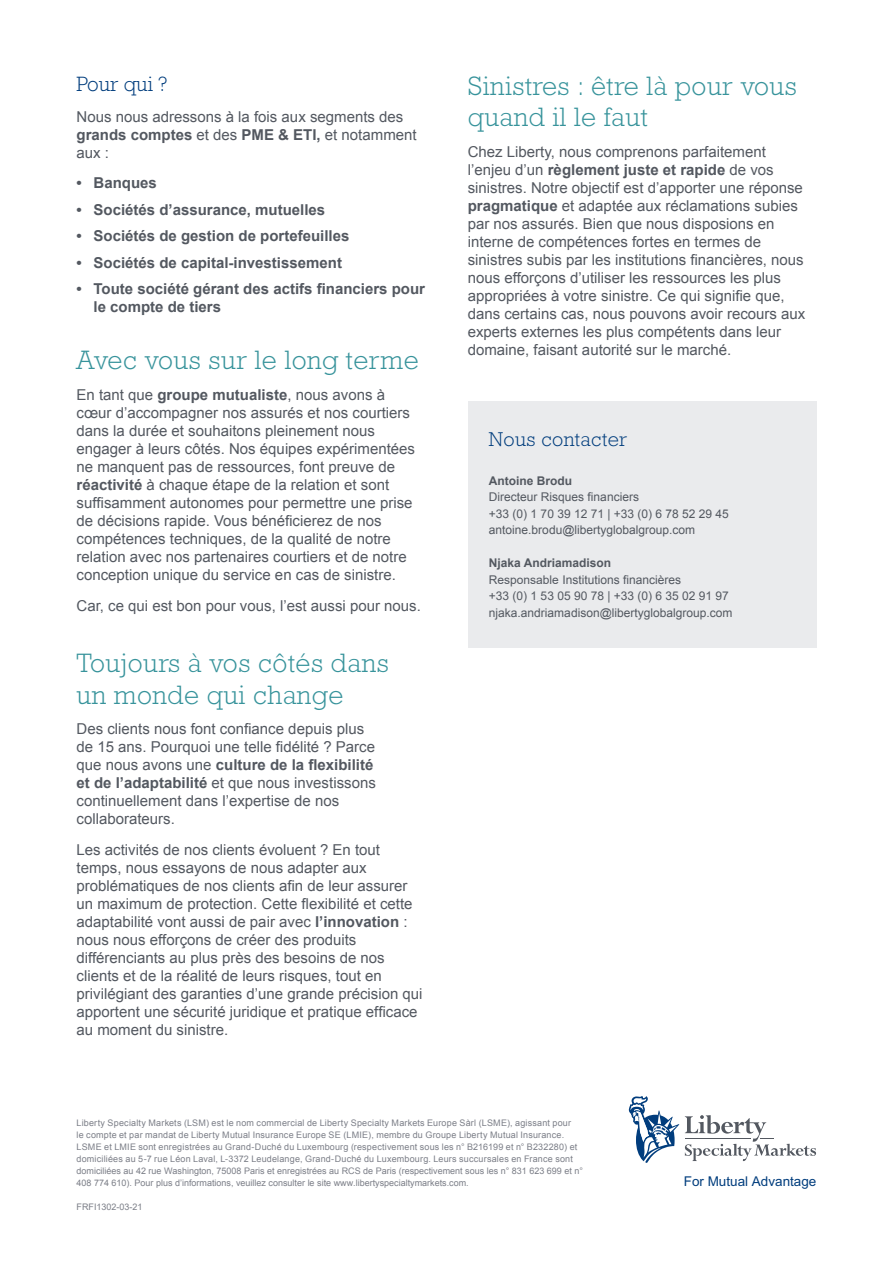
<style>
.page{position:relative;width:893px;height:1263px;background:#fff}
.page>*{position:absolute;margin:0;border:0;box-sizing:border-box;transform-origin:0 0}
.LSM_Subtitle{font:300 27px/31.5px "Rockwell Std";letter-spacing:.02em;color:#37939b}
.LSM_Body{font:300 27px/31.5px "Rockwell Std";letter-spacing:.02em;color:#37939b}
.LSM_Small_Subtitle{font:300 21px "Rockwell Std";color:#013d7d}
.LSM_Subtitle-2{font:300 20.25px "Rockwell Std";letter-spacing:.02em;color:#013d7d}
.LSM_Body-2{font:15px/18px "Arial";color:#535860}
.t1{font:700 15px/18px "Arial";color:#535860}
.LSM_Small_Subtitle-2{font:15px/18px "Arial";color:#535860}
.t2{font:13.5px "Arial";color:#013d7d}
.LSM_Subtitle-3{font:12px/16.5px "Arial";color:#535860}
.Sign_Off_Body{font:9px/12px "Arial";letter-spacing:.02em;color:#7b7e87}
.Sign_Off_Body-2{font:9px "Arial";color:#7b7e87}
.s1{font-weight:700}
</style>
<div class="page">
<div style="left:468px;top:401px;width:348px;height:246px;background:#eaebed"></div>
<svg style="left:629px;top:1096px;width:50px;height:67px"></svg>
<svg style="left:685px;top:1115px;width:131px;height:46px"></svg>
<p class="LSM_Small_Subtitle" style="left:77px;top:72px;width:93px">Pour qui ?</p>
<p class="LSM_Small_Subtitle-2" style="left:77px;top:107px;width:342px">Nous nous adressons à la fois aux segments des <span class="s1">grands comptes</span> et des <span class="s1">PME &amp; ETI,</span> et notamment aux :</p>
<p class="t1" style="left:77px;top:174px;width:82px">• Banques</p>
<p class="t1" style="left:77px;top:201px;width:250px">• Sociétés d’assurance, mutuelles</p>
<p class="t1" style="left:77px;top:227px;width:274px">• Sociétés de gestion de portefeuilles</p>
<p class="t1" style="left:77px;top:254px;width:267px">• Sociétés de capital-investissement</p>
<p class="t1" style="left:94px;top:281px;width:333px;text-indent:-17px">• Toute société gérant des actifs financiers pour le compte de tiers</p>
<p class="LSM_Subtitle" style="left:77px;top:344px;width:344px">Avec vous sur le long terme</p>
<p class="LSM_Body-2" style="left:77px;top:386px;width:340px">En tant que <span class="s1">groupe mutualiste</span>, nous avons à cœur d’accompagner nos assurés et nos courtiers dans la durée et souhaitons pleinement nous engager à leurs côtés. Nos équipes expérimentées ne manquent pas de ressources, font preuve de <span class="s1">réactivité</span> à chaque étape de la relation et sont suffisamment autonomes pour permettre une prise de décisions rapide. Vous bénéficierez de nos compétences techniques, de la qualité de notre relation avec nos partenaires courtiers et de notre conception unique du service en cas de sinistre.</p>
<p class="LSM_Body-2" style="left:77px;top:597px;width:346px">Car, ce qui est bon pour vous, l’est aussi pour nous.</p>
<p class="LSM_Subtitle" style="left:77px;top:647px;width:314px">Toujours à vos côtés dans un monde qui change</p>
<p class="LSM_Body-2" style="left:77px;top:720px;width:301px">Des clients nous font confiance depuis plus de 15 ans. Pourquoi une telle fidélité ? Parce que nous avons une <span class="s1">culture de la flexibilité et de l’adaptabilité</span> et que nous investissons continuellement dans l’expertise de nos collaborateurs.</p>
<p class="LSM_Body-2" style="left:77px;top:841px;width:347px">Les activités de nos clients évoluent ? En tout temps, nous essayons de nous adapter aux problématiques de nos clients afin de leur assurer un maximum de protection. Cette flexibilité et cette adaptabilité vont aussi de pair avec <span class="s1">l’innovation</span> : nous nous efforçons de créer des produits différenciants au plus près des besoins de nos clients et de la réalité de leurs risques, tout en privilégiant des garanties d’une grande précision qui apportent une sécurité juridique et pratique efficace au moment du sinistre.</p>
<p class="LSM_Body" style="left:468px;top:70px;width:331px">Sinistres : être là pour vous quand il le faut</p>
<p class="LSM_Body-2" style="left:468px;top:143px;width:339px">Chez Liberty, nous comprenons parfaitement l’enjeu d’un <span class="s1">règlement juste et rapide</span> de vos sinistres. Notre objectif est d’apporter une réponse <span class="s1">pragmatique</span> et adaptée aux réclamations subies par nos assurés. Bien que nous disposions en interne de compétences fortes en termes de sinistres subis par les institutions financières, nous nous efforçons d’utiliser les ressources les plus appropriées à votre sinistre. Ce qui signifie que, dans certains cas, nous pouvons avoir recours aux experts externes les plus compétents dans leur domaine, faisant autorité sur le marché.</p>
<p class="LSM_Subtitle-2" style="left:489px;top:427px;width:140px">Nous contacter</p>
<p class="LSM_Subtitle-3" style="left:489px;top:473px;width:241px"><span class="s1">Antoine Brodu<br></span>Directeur Risques financiers<br>+33 (0) 1 70 39 12 71 | +33 (0) 6 78 52 29 45 antoine.brodu@libertyglobalgroup.com</p>
<p class="LSM_Subtitle-3" style="left:489px;top:555px;width:245px"><span class="s1">Njaka Andriamadison<br></span>Responsable Institutions financières<br>+33 (0) 1 53 05 90 78 | +33 (0) 6 35 02 91 97 njaka.andriamadison@libertyglobalgroup.com</p>
<p class="Sign_Off_Body" style="left:77px;top:1117px;width:508px">Liberty Specialty Markets (LSM) est le nom commercial de Liberty Specialty Markets Europe Sàrl (LSME), agissant pour<br>le compte et par mandat de Liberty Mutual Insurance Europe SE (LMIE), membre du Groupe Liberty Mutual Insurance.<br>LSME et LMIE sont enregistrées au Grand-Duché du Luxembourg (respectivement sous les n° B216199 et n° B232280) et domiciliées au 5-7 rue Léon Laval, L-3372 Leudelange, Grand-Duché du Luxembourg. Leurs succursales en France sont domiciliées au 42 rue Washington, 75008 Paris et enregistrées au RCS de Paris (respectivement sous les n° 831 623 699 et n° 408 774 610). Pour plus d’informations, veuillez consulter le site www.libertyspecialtymarkets.com.</p>
<p class="Sign_Off_Body-2" style="left:77px;top:1201px;width:68px">FRFI1302-03-21</p>
<p class="t2" style="left:684px;top:1172px;width:134px">For Mutual Advantage</p>
</div>
